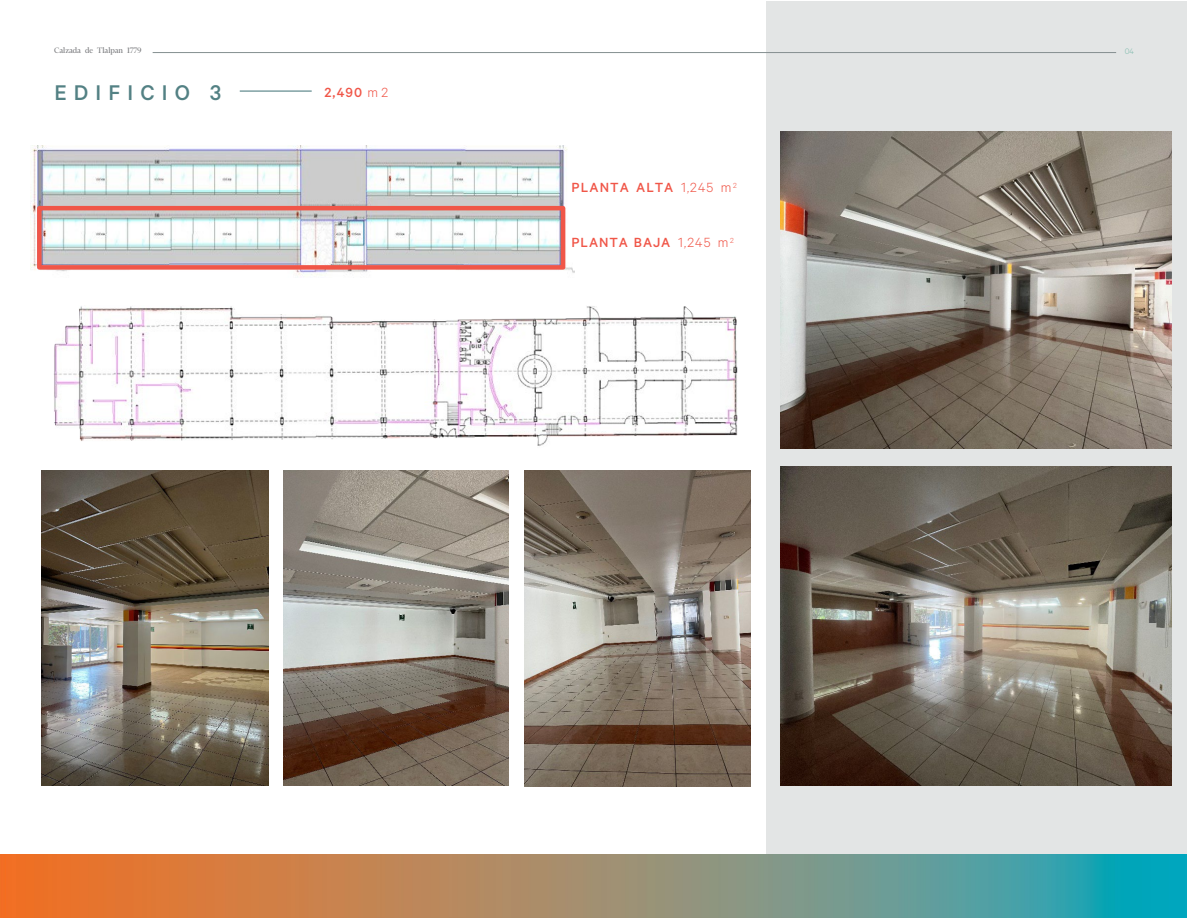
<style>
.page{position:relative;width:1188px;height:918px;background:#fff}
.page>*{position:absolute;margin:0;border:0;box-sizing:border-box;transform-origin:0 0}
.t1{font:500 24px "Calibre";letter-spacing:.3em;color:#538184}
.t2{font:500 15px "Calibre";letter-spacing:.065em;color:#f05648}
.t3{font:9px "Financier Display";letter-spacing:.005em;color:#77787b}
.t4{font:300 9px "Calibre";color:#80bbad}
.s1{font-weight:300}
</style>
<div class="page">
<img style="left:30px;top:145px;width:545px;height:130px">
<div style="left:37px;top:206px;width:528px;height:64px;border:4px solid #f05648"></div>
<img style="left:284px;top:471px;width:225px;height:315px">
<img style="left:525px;top:471px;width:225px;height:315px">
<img style="left:42px;top:471px;width:226px;height:315px">
<div style="left:766px;top:2px;width:420px;height:916px;background:#e3e5e5"></div>
<img style="left:0;top:854px;width:1186px;height:64px">
<hr style="left:153px;top:52px;width:963px;height:1px;background:#858f90">
<img style="left:780px;top:131px;width:391px;height:318px">
<img style="left:781px;top:467px;width:391px;height:319px">
<hr style="left:240px;top:91px;width:72px;height:1px;background:#538184">
<svg style="left:54px;top:306px;width:684px;height:140px"></svg>
<p class="t3" style="left:54px;top:46px;width:89px">Calzada de Tlalpan 1779</p>
<p class="t4" style="left:1125px;top:46px;width:10px">04</p>
<p class="t1" style="left:55px;top:79px;width:168px">E DIFICIO 3</p>
<p class="t2" style="left:325px;top:83px;width:65px">2,490 <span class="s1">m 2</span></p>
<p class="t2" style="left:572px;top:179px;width:167px">PLANTA ALTA <span class="s1">1,245 m</span><sup>2</sup></p>
<p class="t2" style="left:572px;top:233px;width:164px">PLANTA BAJA <span class="s1">1,245 m</span><sup>2</sup></p>
</div>
